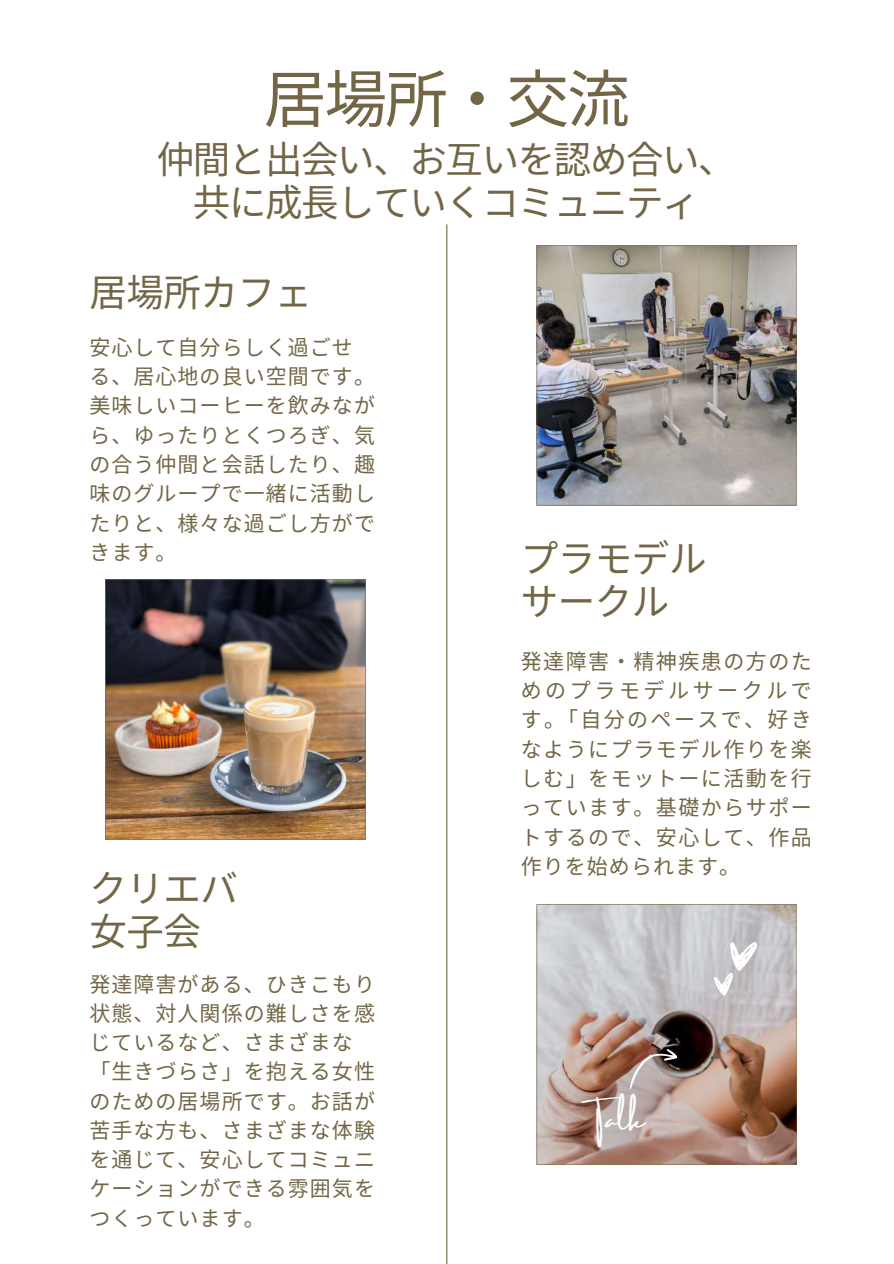
<style>
.page{position:relative;width:894px;height:1264px;background:#fff}
.page>*{position:absolute;margin:0;border:0;box-sizing:border-box;transform-origin:0 0}
.t1{font:63px "Noto Sans CJ Ksc";color:#726646}
.t2{font:37.5px/42.8px "Noto Sans CJ Ksc";letter-spacing:-.04em;color:#726646;text-align:center}
.t3{font:37.5px/42.8px "Noto Sans CJ Ksc";letter-spacing:-.01em;color:#726646}
.t4{font:27.45px "Amsterdam Three";color:#fff}
.t5{font:21px/29.2px "Noto Sans CJ Ksc";letter-spacing:.05em;color:#726646}
</style>
<div class="page">
<hr style="left:446px;top:224px;width:1px;height:1039px;background:#726646">
<img style="left:536px;top:245px;width:261px;height:260px">
<img style="left:105px;top:579px;width:261px;height:261px">
<svg style="left:536px;top:904px;width:261px;height:260px;background:#b4a29d"></svg>
<svg style="left:713px;top:941px;width:44px;height:54px"></svg>
<svg style="left:629px;top:1042px;width:50px;height:55px;background:#98837c"></svg>
<h1 class="t1" style="left:263px;top:49px;width:363px">居場所・交流</h1>
<h2 class="t2" style="left:157px;top:136px;width:580px">仲間と出会い、お互いを認め合い、共に成長していくコミュニティ</h2>
<h2 class="t2" style="left:89px;top:268px;width:224px">居場所カフェ</h2>
<p class="t5" style="left:89px;top:331px;width:287px">安心して自分らしく過ごせる、居心地の良い空間です。美味しいコーヒーを飲みながら、ゆったりとくつろぎ、気の合う仲間と会話したり、趣味のグループで一緒に活動したりと、様々な過ごし方ができます。</p>
<h2 class="t2" style="left:89px;top:865px;width:150px;text-align:left">クリエバ女子会</h2>
<p class="t5" style="left:89px;top:968px;width:287px">発達障害がある、ひきこもり状態、対人関係の難しさを感じているなど、さまざまな「生きづらさ」を抱える女性のための居場所です。お話が苦手な方も、さまざまな体験を通じて、安心してコミュニケーションができる雰囲気をつくっています。</p>
<h2 class="t3" style="left:520px;top:535px;width:187px">プラモデルサークル</h2>
<p class="t5" style="left:520px;top:645px;width:293px;text-align:justify">発達障害・精神疾患の方のためのプラモデルサークルです。「自分のペースで、好きなようにプラモデル作りを楽しむ」をモットーに活動を行っています。基礎からサポートするので、安心して、作品作りを始められます。</p>
<h3 class="t4" style="left:595px;top:1103px;width:51px">Talk</h3>
</div>
